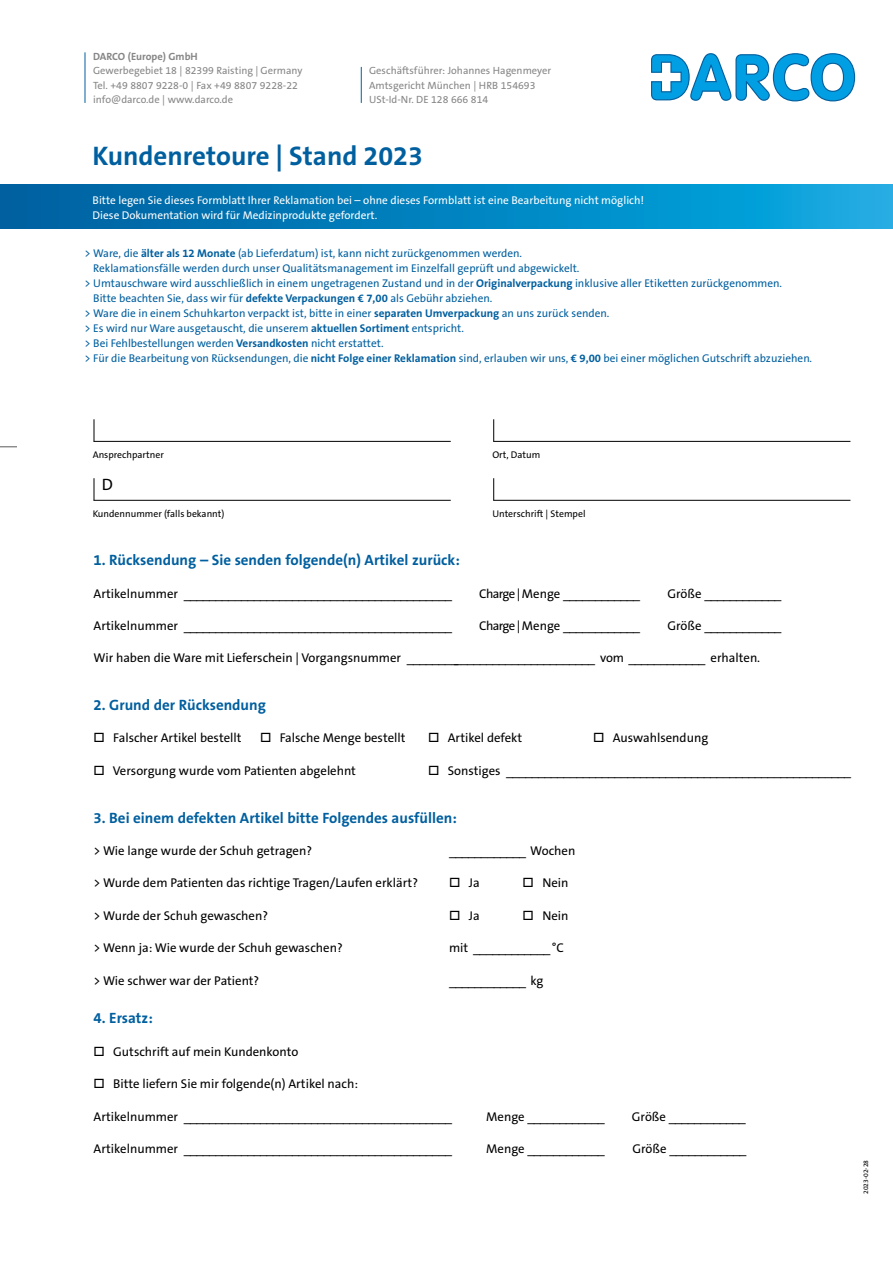
<style>
.page{position:relative;width:893px;height:1263px;background:#fff}
.page>*{position:absolute;margin:0;border:0;box-sizing:border-box;transform-origin:0 0}
.t1{font:700 27px "The Sans B Plus W7";color:#005f9f}
.t2{font:16.5px "The Sans B Plus W5 Plain";color:#000}
.t3{font:700 15px "The Sans B Plus W7";color:#005f9f}
.t4{font:12.75px "The Sans B Plus W5 Plain";color:#000}
.t5{font:12.75px "The Sans B Plus W5 Plain";letter-spacing:-.05em;color:#000}
.t6{font:11.25px "The Sans B Plus W5 Plain";color:#005f9f}
.t7{font:11.25px/15px "The Sans B Plus W5 Plain";color:#fff}
.t8{font:10.5px/14.2px "The Sans B Plus W5 Plain";color:#878686}
.t9{font:700 10.5px "The Sans B Plus W7";color:#878686}
.t10{font:9.75px "The Sans B Plus W5 Plain";color:#000}
.t11{font:6.75px "The Sans B Plus W5 Plain";color:#000}
.s1{font-family:"The Sans B Plus W7";font-weight:700}
</style>
<div class="page">
<svg style="left:651px;top:53px;width:204px;height:48px"></svg>
<hr style="left:361px;top:67px;width:1px;height:36px;background:#005f9f">
<hr style="left:85px;top:52px;width:1px;height:51px;background:#005f9f">
<svg style="left:0;top:184px;width:893px;height:45px;background:#0384c0"></svg>
<svg style="left:0;top:446px;width:17px;height:1px"></svg>
<hr style="left:94px;top:500px;width:357px;height:1px;background:#000">
<hr style="left:493px;top:500px;width:357px;height:1px;background:#000">
<hr style="left:94px;top:441px;width:357px;height:1px;background:#000">
<svg style="left:94px;top:478px;width:1px;height:22px"></svg>
<svg style="left:493px;top:478px;width:1px;height:22px"></svg>
<svg style="left:94px;top:419px;width:1px;height:22px"></svg>
<hr style="left:493px;top:441px;width:357px;height:1px;background:#000">
<svg style="left:493px;top:419px;width:1px;height:22px"></svg>
<p class="t9" style="left:93px;top:50px;width:106px">DARCO (Europe) GmbH</p>
<p class="t8" style="left:93px;top:64px;width:211px">Gewerbegebiet 18 | 82399 Raisting | Germany<br>Tel. +49 8807 9228-0 | Fax +49 8807 9228-22 info@darco.de | www.darco.de</p>
<p class="t8" style="left:369px;top:64px;width:183px">Geschäftsführer: Johannes Hagenmeyer<br>Amtsgericht München | HRB 154693<br>USt-Id-Nr. DE 128 666 814</p>
<h1 class="t1" style="left:93px;top:138px;width:332px">Kundenretoure | Stand 2023</h1>
<p class="t7" style="left:93px;top:192px;width:553px">Bitte legen Sie dieses Formblatt Ihrer Reklamation bei – ohne dieses Formblatt ist eine Bearbeitung nicht möglich!<br>Diese Dokumentation wird für Medizinprodukte gefordert.</p>
<p class="t6" style="left:85px;top:246px;width:439px">&gt; Ware, die <span class="s1">älter als 12 Monate</span> (ab Lieferdatum) ist, kann nicht zurückgenommen werden.</p>
<p class="t6" style="left:93px;top:261px;width:488px">Reklamationsfälle werden durch unser Qualitätsmanagement im Einzelfall geprüft und abgewickelt.</p>
<p class="t6" style="left:85px;top:276px;width:699px">&gt; Umtauschware wird ausschließlich in einem ungetragenen Zustand und in der <span class="s1">Originalverpackung</span> inklusive aller Etiketten zurückgenommen.</p>
<p class="t6" style="left:93px;top:291px;width:400px">Bitte beachten Sie, dass wir für <span class="s1">defekte Verpackungen € 7,00</span> als Gebühr abziehen.</p>
<p class="t6" style="left:85px;top:306px;width:526px">&gt; Ware die in einem Schuhkarton verpackt ist, bitte in einer <span class="s1">separaten Umverpackung</span> an uns zurück senden.</p>
<p class="t6" style="left:85px;top:321px;width:381px">&gt; Es wird nur Ware ausgetauscht, die unserem <span class="s1">aktuellen Sortiment</span> entspricht.</p>
<p class="t6" style="left:85px;top:336px;width:300px">&gt; Bei Fehlbestellungen werden <span class="s1">Versandkosten</span> nicht erstattet.</p>
<p class="t6" style="left:85px;top:351px;width:729px">&gt; Für die Bearbeitung von Rücksendungen, die <span class="s1">nicht Folge einer Reklamation</span> sind, erlauben wir uns, <span class="s1">€ 9,00</span> bei einer möglichen Gutschrift abzuziehen.</p>
<p class="t10" style="left:93px;top:448px;width:73px">Ansprechpartner</p>
<p class="t2" style="left:102px;top:474px;width:13px">D</p>
<p class="t10" style="left:492px;top:448px;width:49px">Ort, Datum</p>
<p class="t10" style="left:93px;top:507px;width:133px">Kundennummer (falls bekannt)</p>
<p class="t10" style="left:492px;top:507px;width:95px">Unterschrift | Stempel</p>
<p class="t3" style="left:94px;top:550px;width:368px">1. Rücksendung – Sie senden folgende(n) Artikel zurück:</p>
<p class="t4" style="left:94px;top:585px;width:360px">Artikelnummer __________________________________________</p>
<p class="t5" style="left:479px;top:585px;width:162px">Charge | Menge ____________</p>
<p class="t4" style="left:667px;top:585px;width:115px">Größe ____________</p>
<p class="t4" style="left:94px;top:617px;width:360px">Artikelnummer __________________________________________</p>
<p class="t5" style="left:479px;top:617px;width:162px">Charge | Menge ____________</p>
<p class="t4" style="left:667px;top:617px;width:115px">Größe ____________</p>
<p class="t4" style="left:94px;top:650px;width:668px">Wir haben die Ware mit Lieferschein | Vorgangsnummer ______________________________ vom ____________ erhalten.</p>
<p class="t3" style="left:94px;top:695px;width:174px">2. Grund der Rücksendung</p>
<p class="t4" style="left:94px;top:730px;width:150px">□ Falscher Artikel bestellt</p>
<p class="t4" style="left:260px;top:730px;width:147px">□ Falsche Menge bestellt</p>
<p class="t4" style="left:428px;top:730px;width:96px">□ Artikel defekt</p>
<p class="t4" style="left:593px;top:730px;width:117px">□ Auswahlsendung</p>
<p class="t4" style="left:94px;top:762px;width:264px">□ Versorgung wurde vom Patienten abgelehnt</p>
<p class="t4" style="left:428px;top:762px;width:425px">□ Sonstiges ______________________________________________________</p>
<p class="t3" style="left:94px;top:808px;width:365px">3. Bei einem defekten Artikel bitte Folgendes ausfüllen:</p>
<p class="t4" style="left:94px;top:842px;width:220px">&gt; Wie lange wurde der Schuh getragen?</p>
<p class="t4" style="left:449px;top:842px;width:128px">____________ Wochen</p>
<p class="t4" style="left:94px;top:875px;width:326px">&gt; Wurde dem Patienten das richtige Tragen/Laufen erklärt?</p>
<p class="t4" style="left:449px;top:875px;width:32px">□ Ja</p>
<p class="t4" style="left:523px;top:875px;width:47px">□ Nein</p>
<p class="t4" style="left:94px;top:907px;width:176px">&gt; Wurde der Schuh gewaschen?</p>
<p class="t4" style="left:449px;top:907px;width:32px">□ Ja</p>
<p class="t4" style="left:523px;top:907px;width:47px">□ Nein</p>
<p class="t4" style="left:94px;top:940px;width:251px">&gt; Wenn ja: Wie wurde der Schuh gewaschen?</p>
<p class="t4" style="left:449px;top:940px;width:116px">mit ____________ °C</p>
<p class="t4" style="left:94px;top:972px;width:167px">&gt; Wie schwer war der Patient?</p>
<p class="t4" style="left:449px;top:972px;width:96px">____________ kg</p>
<p class="t3" style="left:94px;top:1008px;width:61px">4. Ersatz:</p>
<p class="t4" style="left:94px;top:1043px;width:206px">□ Gutschrift auf mein Kundenkonto</p>
<p class="t4" style="left:94px;top:1075px;width:266px">□ Bitte liefern Sie mir folgende(n) Artikel nach:</p>
<p class="t4" style="left:94px;top:1108px;width:360px">Artikelnummer __________________________________________</p>
<p class="t4" style="left:486px;top:1108px;width:120px">Menge ____________</p>
<p class="t4" style="left:632px;top:1108px;width:115px">Größe ____________</p>
<p class="t4" style="left:94px;top:1140px;width:360px">Artikelnummer __________________________________________</p>
<p class="t4" style="left:486px;top:1140px;width:120px">Menge ____________</p>
<p class="t4" style="left:633px;top:1140px;width:115px">Größe ____________</p>
<p class="t11" style="left:862px;top:1194px;width:36px;rotate:-90deg">2023-02-28</p>
</div>
